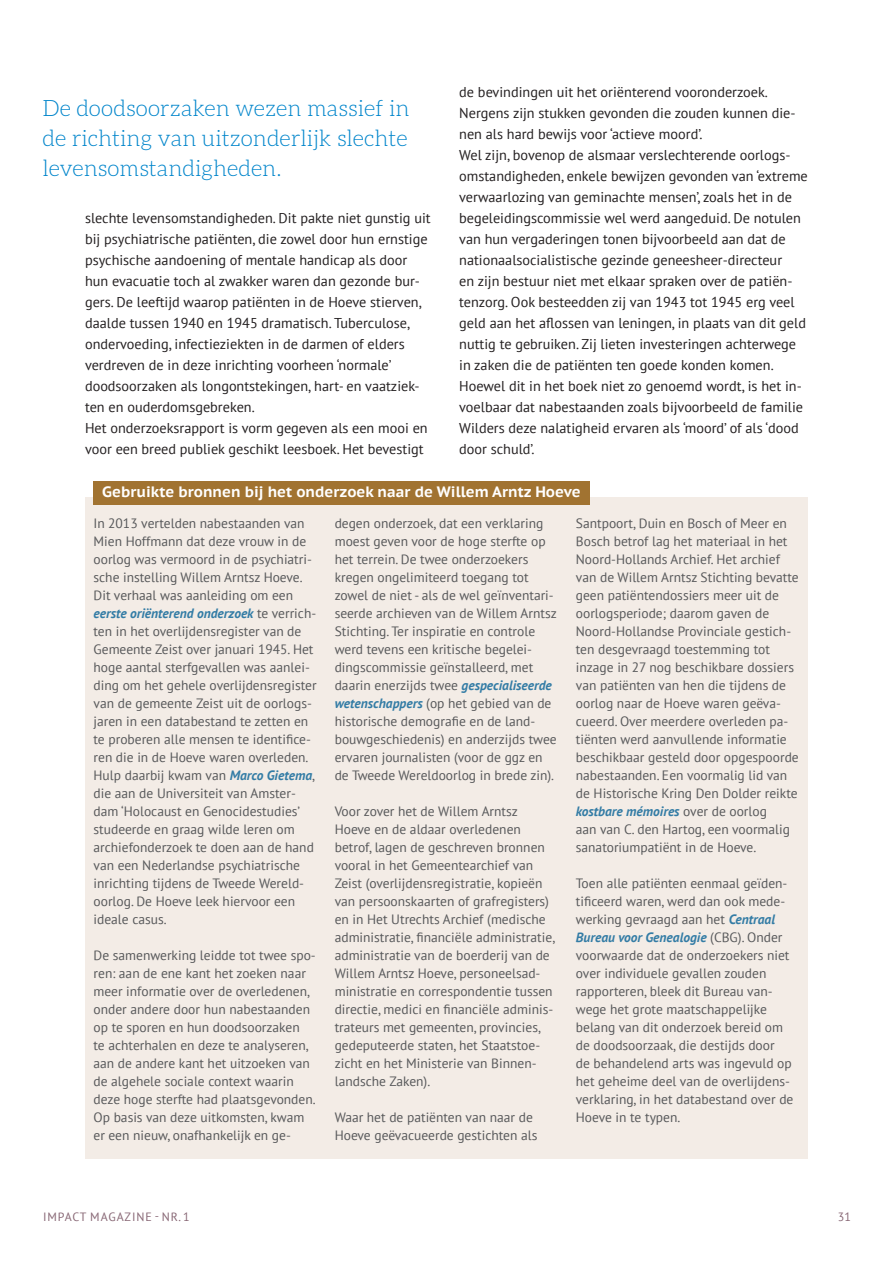
<style>
.page{position:relative;width:893px;height:1263px;background:#fff}
.page>*{position:absolute;margin:0;border:0;box-sizing:border-box;transform-origin:0 0}
.t1{font:300 22.5px/30px "Aleo";color:#0085cb;text-align:justify}
.t2{font:700 15px "PT Sans Caption";color:#fff}
.t3{font:14.25px/21px "PT Sans";color:#231f20}
.t4{font:13.5px/18px "PT Sans";color:#57585a}
.t5{font:12px "PT Sans";letter-spacing:.08em;color:#876674}
.s1{font-weight:700;font-style:italic;color:#337ca5}
</style>
<div class="page">
<div style="left:85px;top:497px;width:722px;height:662px;background:#f3ece6"></div>
<div style="left:94px;top:481px;width:496px;height:24px;background:#a17331"></div>
<h1 class="t1" style="left:43px;top:93px;width:369px">De doodsoorzaken wezen massief in de richting van uitzonderlijk slechte levensomstandigheden.</h1>
<p class="t3" style="left:85px;top:207px;width:347px">slechte levensomstandigheden. Dit pakte niet gunstig uit bij psychiatrische patiënten, die zowel door hun ernstige psychische aandoening of mentale handicap als door hun evacuatie toch al zwakker waren dan gezonde bur&shy;gers. De leeftijd waarop patiënten in de Hoeve stierven, daalde tussen 1940 en 1945 dramatisch. Tuberculose, ondervoeding, infectieziekten in de darmen of elders verdreven de in deze inrichting voorheen ‘normale’ doodsoorzaken als longontstekingen, hart- en vaatziek&shy;ten en ouderdomsgebreken.<br>Het onderzoeksrapport is vorm gegeven als een mooi en voor een breed publiek geschikt leesboek. Het bevestigt</p>
<p class="t3" style="left:459px;top:81px;width:350px">de bevindingen uit het oriënterend vooronderzoek.<br>Nergens zijn stukken gevonden die zouden kunnen die&shy;nen als hard bewijs voor ‘actieve moord’.<br>Wel zijn, bovenop de alsmaar verslechterende oorlogs&shy;omstandigheden, enkele bewijzen gevonden van ‘extreme verwaarlozing van geminachte mensen’, zoals het in de begeleidingscommissie wel werd aangeduid. De notulen van hun vergaderingen tonen bijvoorbeeld aan dat de nationaalsocialistische gezinde geneesheer-directeur<br>en zijn bestuur niet met elkaar spraken over de patiën&shy;tenzorg. Ook besteedden zij van 1943 tot 1945 erg veel geld aan het aflossen van leningen, in plaats van dit geld nuttig te gebruiken. Zij lieten investeringen achterwege in zaken die de patiënten ten goede konden komen.<br>Hoewel dit in het boek niet zo genoemd wordt, is het in&shy;voelbaar dat nabestaanden zoals bijvoorbeeld de familie Wilders deze nalatigheid ervaren als ‘moord’ of als ‘dood door schuld’.</p>
<p class="t2" style="left:102px;top:481px;width:480px">Gebruikte bronnen bij het onderzoek naar de Willem Arntz Hoeve</p>
<p class="t4" style="left:94px;top:514px;width:225px">In 2013 vertelden nabestaanden van Mien Hoffmann dat deze vrouw in de oorlog was vermoord in de psychiatri&shy;sche instelling Willem Arntsz Hoeve.<br>Dit verhaal was aanleiding om een <span class="s1">eerste oriënterend onderzoek</span> te verrich&shy;ten in het overlijdensregister van de Gemeente Zeist over januari 1945. Het hoge aantal sterfgevallen was aanlei&shy;ding om het gehele overlijdensregister van de gemeente Zeist uit de oorlogs&shy;jaren in een databestand te zetten en te proberen alle mensen te identifice&shy;ren die in de Hoeve waren overleden.<br>Hulp daarbij kwam van <span class="s1">Marco Gietema</span>, die aan de Universiteit van Amster&shy;dam ‘Holocaust en Genocidestudies’ studeerde en graag wilde leren om archiefonderzoek te doen aan de hand van een Nederlandse psychiatrische inrichting tijdens de Tweede Wereld&shy;oorlog. De Hoeve leek hiervoor een ideale casus.</p>
<p class="t4" style="left:94px;top:946px;width:224px">De samenwerking leidde tot twee spo&shy;ren: aan de ene kant het zoeken naar meer informatie over de overledenen, onder andere door hun nabestaanden op te sporen en hun doodsoorzaken<br>te achterhalen en deze te analyseren, aan de andere kant het uitzoeken van de algehele sociale context waarin deze hoge sterfte had plaatsgevonden.<br>Op basis van deze uitkomsten, kwam er een nieuw, onafhankelijk en ge-</p>
<p class="t4" style="left:335px;top:514px;width:224px">degen onderzoek, dat een verklaring moest geven voor de hoge sterfte op het terrein. De twee onderzoekers kregen ongelimiteerd toegang tot zowel de niet - als de wel geïnventari&shy;seerde archieven van de Willem Arntsz Stichting. Ter inspiratie en controle werd tevens een kritische begelei&shy;dingscommissie geïnstalleerd, met daarin enerzijds twee <span class="s1">gespecialiseerde wetenschappers</span> (op het gebied van de historische demografie en de land&shy;bouwgeschiedenis) en anderzijds twee ervaren journalisten (voor de ggz en de Tweede Wereldoorlog in brede zin).</p>
<p class="t4" style="left:335px;top:802px;width:222px">Voor zover het de Willem Arntsz Hoeve en de aldaar overledenen betrof, lagen de geschreven bronnen vooral in het Gemeentearchief van Zeist (overlijdensregistratie, kopieën van persoonskaarten of grafregisters) en in Het Utrechts Archief (medische administratie, financiële administratie, administratie van de boerderij van de Willem Arntsz Hoeve, personeelsad&shy;ministratie en correspondentie tussen directie, medici en financiële adminis&shy;trateurs met gemeenten, provincies, gedeputeerde staten, het Staatstoe&shy;zicht en het Ministerie van Binnen&shy;landsche Zaken).</p>
<p class="t4" style="left:335px;top:1108px;width:204px">Waar het de patiënten van naar de<br>Hoeve geëvacueerde gestichten als</p>
<p class="t4" style="left:576px;top:514px;width:224px">Santpoort, Duin en Bosch of Meer en Bosch betrof lag het materiaal in het Noord-Hollands Archief. Het archief van de Willem Arntsz Stichting bevatte geen patiëntendossiers meer uit de oorlogsperiode; daarom gaven de Noord-Hollandse Provinciale gestich&shy;ten desgevraagd toestemming tot inzage in 27 nog beschikbare dossiers van patiënten van hen die tijdens de oorlog naar de Hoeve waren geëva&shy;cueerd. Over meerdere overleden pa&shy;tiënten werd aanvullende informatie beschikbaar gesteld door opgespoorde nabestaanden. Een voormalig lid van de Historische Kring Den Dolder reikte <span class="s1">kostbare mémoires</span> over de oorlog<br>aan van C. den Hartog, een voormalig sanatoriumpatiënt in de Hoeve.</p>
<p class="t4" style="left:576px;top:873px;width:219px">Toen alle patiënten eenmaal geïden&shy;tificeerd waren, werd dan ook mede&shy;werking gevraagd aan het <span class="s1">Centraal Bureau voor Genealogie</span> (CBG). Onder voorwaarde dat de onderzoekers niet over individuele gevallen zouden rapporteren, bleek dit Bureau van&shy;wege het grote maatschappelijke belang van dit onderzoek bereid om de doodsoorzaak, die destijds door<br>de behandelend arts was ingevuld op het geheime deel van de overlijdens&shy;verklaring, in het databestand over de Hoeve in te typen.</p>
<p class="t5" style="left:43px;top:1209px;width:148px">IMPACT MAGAZINE - NR. 1</p>
<p class="t5" style="left:838px;top:1209px;width:15px">31</p>
</div>
